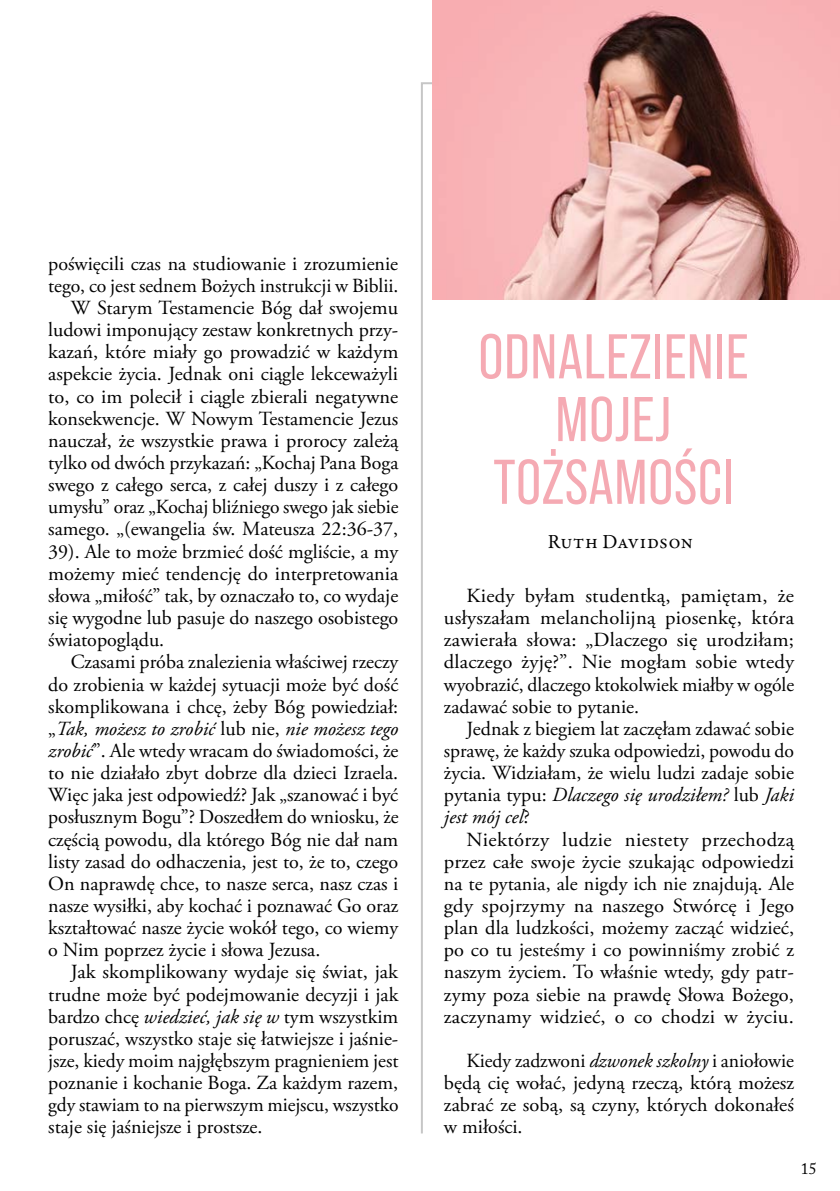
<style>
.page{position:relative;width:840px;height:1191px;background:#fff}
.page>*{position:absolute;margin:0;border:0;box-sizing:border-box;transform-origin:0 0}
.t1{font:63px/62.8px "Bebas Neue Pro";letter-spacing:.01em;color:#f5aab3;text-align:center}
.t2{font:20px/22.2px "Adobe Garamond Pro";color:#000;text-align:justify}
.t3{font:italic 20px "Adobe Garamond Pro";color:#000}
.t4{font:20px "Garamond Premr Pro";letter-spacing:.01em;color:#000}
.t5{font:16px "Adobe Caslon Pro";color:#000}
.s1{font-style:normal}
.s2{font-style:italic}
</style>
<div class="page">
<svg style="left:421px;top:82px;width:418px;height:1052px"></svg>
<img style="left:432px;top:0;width:407px;height:299px">
<p class="t2" style="left:48px;top:253px;width:351px">poświęcili czas na studiowanie i zrozumienie</p>
<p class="t2" style="left:48px;top:275px;width:351px">tego, co jest sednem Bożych instrukcji w Biblii.</p>
<p class="t2" style="left:71px;top:297px;width:328px">W Starym Testamencie Bóg dał swojemu</p>
<p class="t2" style="left:48px;top:319px;width:351px">ludowi imponujący zestaw konkretnych przy-</p>
<p class="t2" style="left:48px;top:341px;width:351px">kazań, które miały go prowadzić w każdym</p>
<p class="t2" style="left:48px;top:364px;width:351px">aspekcie życia. Jednak oni ciągle lekceważyli</p>
<p class="t2" style="left:48px;top:386px;width:351px">to, co im polecił i ciągle zbierali negatywne</p>
<p class="t2" style="left:48px;top:408px;width:351px">konsekwencje. W Nowym Testamencie Jezus</p>
<p class="t2" style="left:48px;top:430px;width:351px">nauczał, że wszystkie prawa i prorocy zależą</p>
<p class="t2" style="left:48px;top:452px;width:351px">tylko od dwóch przykazań: „Kochaj Pana Boga</p>
<p class="t2" style="left:48px;top:474px;width:351px">swego z całego serca, z całej duszy i z całego</p>
<p class="t2" style="left:48px;top:496px;width:351px">umysłu” oraz „Kochaj bliźniego swego jak siebie</p>
<p class="t2" style="left:48px;top:519px;width:351px">samego. „(ewangelia św. Mateusza 22:36-37,</p>
<p class="t2" style="left:48px;top:541px;width:351px">39). Ale to może brzmieć dość mgliście, a my</p>
<p class="t2" style="left:48px;top:563px;width:351px">możemy mieć tendencję do interpretowania</p>
<p class="t2" style="left:48px;top:585px;width:351px">słowa „miłość” tak, by oznaczało to, co wydaje</p>
<p class="t2" style="left:48px;top:607px;width:351px">się wygodne lub pasuje do naszego osobistego</p>
<p class="t2" style="left:48px;top:629px;width:117px">światopoglądu.</p>
<p class="t2" style="left:71px;top:651px;width:329px">Czasami próba znalezienia właściwej rzeczy</p>
<p class="t2" style="left:48px;top:674px;width:351px">do zrobienia w każdej sytuacji może być dość</p>
<p class="t2" style="left:48px;top:696px;width:351px">skomplikowana i chcę, żeby Bóg powiedział:</p>
<p class="t3" style="left:48px;top:716px;width:351px"><span class="s1">„</span>Tak, możesz to zrobić <span class="s1">lub nie,</span> nie możesz tego</p>
<p class="t2" style="left:48px;top:740px;width:351px"><span class="s2">zrobić</span>”. Ale wtedy wracam do świadomości, że</p>
<p class="t2" style="left:48px;top:762px;width:351px">to nie działało zbyt dobrze dla dzieci Izraela.</p>
<p class="t2" style="left:48px;top:784px;width:351px">Więc jaka jest odpowiedź? Jak „szanować i być</p>
<p class="t2" style="left:48px;top:806px;width:351px">posłusznym Bogu”? Doszedłem do wniosku, że</p>
<p class="t2" style="left:48px;top:828px;width:351px">częścią powodu, dla którego Bóg nie dał nam</p>
<p class="t2" style="left:48px;top:851px;width:351px">listy zasad do odhaczenia, jest to, że to, czego</p>
<p class="t2" style="left:48px;top:873px;width:351px">On naprawdę chce, to nasze serca, nasz czas i</p>
<p class="t2" style="left:48px;top:895px;width:351px">nasze wysiłki, aby kochać i poznawać Go oraz</p>
<p class="t2" style="left:48px;top:917px;width:351px">kształtować nasze życie wokół tego, co wiemy</p>
<p class="t2" style="left:48px;top:939px;width:273px">o Nim poprzez życie i słowa Jezusa.</p>
<p class="t2" style="left:71px;top:961px;width:328px">Jak skomplikowany wydaje się świat, jak</p>
<p class="t2" style="left:48px;top:983px;width:351px">trudne może być podejmowanie decyzji i jak</p>
<p class="t2" style="left:48px;top:1006px;width:351px">bardzo chcę <span class="s2">wiedzieć, jak się w</span> tym wszystkim</p>
<p class="t2" style="left:48px;top:1028px;width:351px">poruszać, wszystko staje się łatwiejsze i jaśnie-</p>
<p class="t2" style="left:48px;top:1050px;width:351px">jsze, kiedy moim najgłębszym pragnieniem jest</p>
<p class="t2" style="left:48px;top:1072px;width:351px">poznanie i kochanie Boga. Za każdym razem,</p>
<p class="t2" style="left:48px;top:1094px;width:351px">gdy stawiam to na pierwszym miejscu, wszystko</p>
<p class="t2" style="left:48px;top:1116px;width:216px">staje się jaśniejsze i prostsze.</p>
<h1 class="t1" style="left:478px;top:325px;width:271px">ODNALEZIENIE<br>MOJEJ<br>TOŻSAMOŚCI</h1>
<p class="t4" style="left:547px;top:530px;width:146px">Ruth Davidson</p>
<p class="t2" style="left:443px;top:585px;width:351px;text-indent:23px">Kiedy byłam studentką, pamiętam, że usłyszałam melancholijną piosenkę, która zawierała słowa: „Dlaczego się urodziłam; dlaczego żyję?”. Nie mogłam sobie wtedy wyobrazić, dlaczego ktokolwiek miałby w ogóle zadawać sobie to pytanie.</p>
<p class="t2" style="left:443px;top:718px;width:351px;text-indent:23px">Jednak z biegiem lat zaczęłam zdawać sobie sprawę, że każdy szuka odpowiedzi, powodu do życia. Widziałam, że wielu ludzi zadaje sobie pytania typu: <span class="s2">Dlaczego się urodziłem?</span> lub <span class="s2">Jaki jest mój cel</span>?</p>
<p class="t2" style="left:443px;top:828px;width:351px;text-indent:23px">Niektórzy ludzie niestety przechodzą przez całe swoje życie szukając odpowiedzi na te pytania, ale nigdy ich nie znajdują. Ale gdy spojrzymy na naszego Stwórcę i Jego plan dla ludzkości, możemy zacząć widzieć, po co tu jesteśmy i co powinniśmy zrobić z naszym życiem. To właśnie wtedy, gdy patr&shy;zymy poza siebie na prawdę Słowa Bożego, zaczynamy widzieć, o co chodzi w życiu.</p>
<p class="t2" style="left:443px;top:1050px;width:351px;text-indent:23px">Kiedy zadzwoni <span class="s2">dzwonek szkolny</span> i aniołowie będą cię wołać, jedyną rzeczą, którą możesz zabrać ze sobą, są czyny, których dokonałeś w miłości.</p>
<p class="t5" style="left:800px;top:1159px;width:17px">15</p>
</div>
